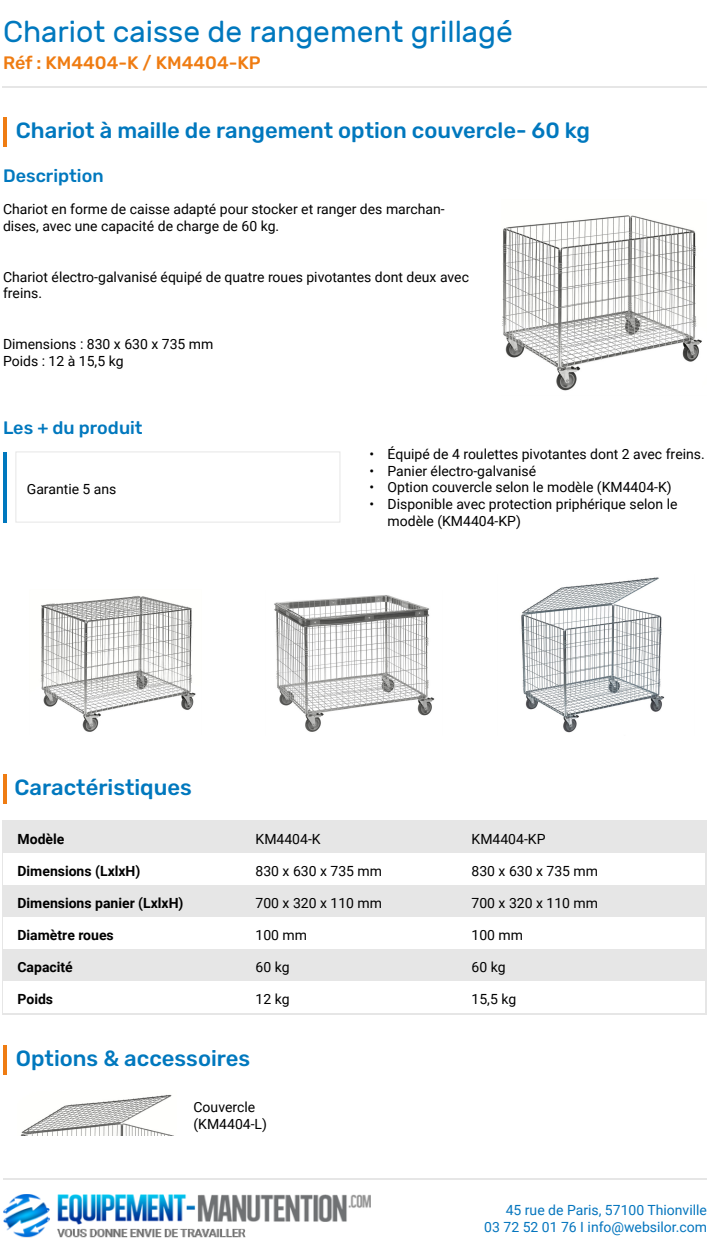
<style>
.page{position:relative;width:710px;height:1250px;background:#fff}
.page>*{position:absolute;margin:0;border:0;box-sizing:border-box;transform-origin:0 0}
.t1{font:30px "Rubik";color:#0078be}
.t2{font:500 22px "Rubik";color:#0078be}
.t3{font:500 18px "Rubik";color:#0078be}
.t4{font:500 18px "Rubik";color:#ef7c12}
.t5{font:14px/16.8px "Roboto";color:#000}
.t6{font:700 14px "Roboto";color:#000}
.t7{font:14px "Roboto";color:#0475be}
</style>
<div class="page">
<hr style="left:3px;top:1178px;width:704px;height:2px;background:#e6e6e6">
<img style="left:3px;top:1194px;width:367px;height:44px">
<hr style="left:3px;top:118px;width:4px;height:29px;background:#ef7c12">
<hr style="left:3px;top:452px;width:4px;height:71px;background:#0078be">
<div style="left:15px;top:451px;width:325px;height:72px;border:1px solid #e6e6e6"></div>
<hr style="left:3px;top:775px;width:3px;height:29px;background:#ef7c12">
<div style="left:4px;top:821px;width:701px;height:32px;background:#e6e6e6"></div>
<div style="left:4px;top:885px;width:701px;height:32px;background:#e6e6e6"></div>
<div style="left:4px;top:949px;width:701px;height:32px;background:#e6e6e6"></div>
<hr style="left:3px;top:86px;width:704px;height:2px;background:#e6e6e6">
<img style="left:502px;top:215px;width:200px;height:176px">
<img style="left:40px;top:595px;width:156px;height:137px">
<img style="left:521px;top:577px;width:144px;height:156px">
<img style="left:274px;top:595px;width:161px;height:137px">
<hr style="left:3px;top:1046px;width:4px;height:29px;background:#ef7c12">
<img style="left:21px;top:1094px;width:151px;height:41px">
<p class="t1" style="left:3px;top:15px;width:511px">Chariot caisse de rangement grillagé</p>
<p class="t4" style="left:3px;top:52px;width:259px">Réf : KM4404-K / KM4404-KP</p>
<p class="t2" style="left:16px;top:118px;width:576px">Chariot à maille de rangement option couvercle- 60 kg</p>
<p class="t3" style="left:3px;top:166px;width:102px">Description</p>
<p class="t5" style="left:3px;top:201px;width:443px">Chariot en forme de caisse adapté pour stocker et ranger des marchan&shy;dises, avec une capacité de charge de 60 kg.</p>
<p class="t5" style="left:3px;top:268px;width:468px">Chariot électro-galvanisé équipé de quatre roues pivotantes dont deux avec freins.</p>
<p class="t5" style="left:3px;top:335px;width:212px">Dimensions : 830 x 630 x 735 mm</p>
<p class="t5" style="left:3px;top:352px;width:122px">Poids : 12 à 15,5 kg</p>
<p class="t3" style="left:3px;top:418px;width:141px">Les + du produit</p>
<p class="t5" style="left:27px;top:480px;width:91px">Garantie 5 ans</p>
<p class="t2" style="left:15px;top:775px;width:179px">Caractéristiques</p>
<p class="t5" style="left:370px;top:445px;width:337px">• Équipé de 4 roulettes pivotantes dont 2 avec freins.</p>
<p class="t5" style="left:370px;top:462px;width:168px">• Panier électro-galvanisé</p>
<p class="t5" style="left:370px;top:479px;width:304px">• Option couvercle selon le modèle (KM4404-K)</p>
<p class="t5" style="left:388px;top:495px;width:292px;text-indent:-18px">• Disponible avec protection priphérique selon le modèle (KM4404-KP)</p>
<p class="t6" style="left:18px;top:829px;width:48px">Modèle</p>
<p class="t5" style="left:256px;top:830px;width:67px">KM4404-K</p>
<p class="t5" style="left:472px;top:830px;width:75px">KM4404-KP</p>
<p class="t6" style="left:18px;top:861px;width:124px">Dimensions (LxlxH)</p>
<p class="t5" style="left:256px;top:862px;width:128px">830 x 630 x 735 mm</p>
<p class="t5" style="left:472px;top:862px;width:128px">830 x 630 x 735 mm</p>
<p class="t6" style="left:18px;top:893px;width:168px">Dimensions panier (LxlxH)</p>
<p class="t5" style="left:256px;top:894px;width:128px">700 x 320 x 110 mm</p>
<p class="t5" style="left:472px;top:894px;width:128px">700 x 320 x 110 mm</p>
<p class="t6" style="left:18px;top:925px;width:98px">Diamètre roues</p>
<p class="t5" style="left:256px;top:926px;width:53px">100 mm</p>
<p class="t5" style="left:472px;top:926px;width:53px">100 mm</p>
<p class="t6" style="left:18px;top:957px;width:57px">Capacité</p>
<p class="t5" style="left:256px;top:958px;width:36px">60 kg</p>
<p class="t5" style="left:472px;top:958px;width:36px">60 kg</p>
<p class="t6" style="left:18px;top:989px;width:37px">Poids</p>
<p class="t5" style="left:256px;top:990px;width:36px">12 kg</p>
<p class="t5" style="left:472px;top:990px;width:46px">15,5 kg</p>
<p class="t2" style="left:16px;top:1046px;width:236px">Options &amp; accessoires</p>
<p class="t5" style="left:194px;top:1098px;width:63px">Couvercle</p>
<p class="t5" style="left:194px;top:1115px;width:75px">(KM4404-L)</p>
<p class="t7" style="left:506px;top:1201px;width:203px">45 rue de Paris, 57100 Thionville</p>
<p class="t7" style="left:484px;top:1217px;width:224px">03 72 52 01 76 I info@websilor.com</p>
</div>
